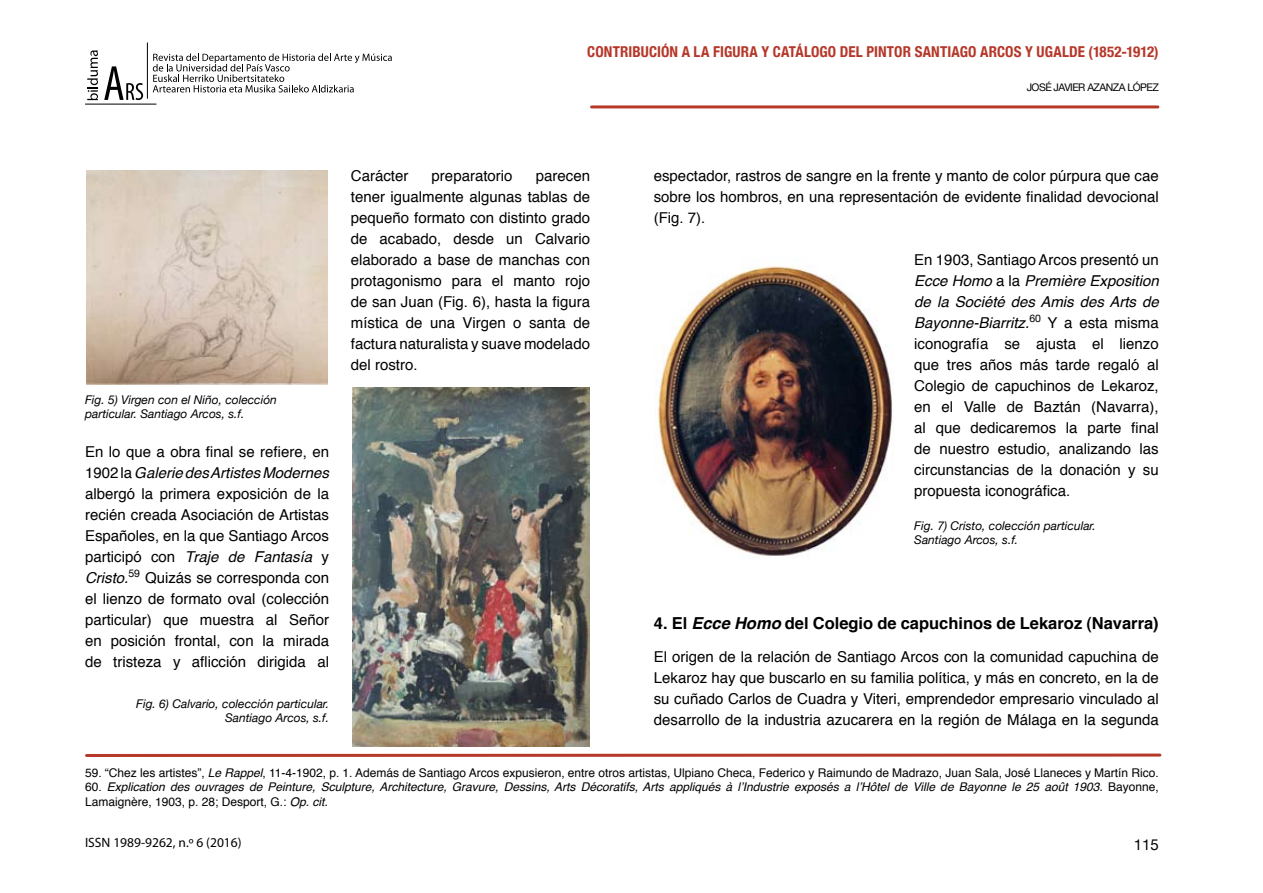
<style>
.page{position:relative;width:1263px;height:893px;background:#fff}
.page>*{position:absolute;margin:0;border:0;box-sizing:border-box;transform-origin:0 0}
.t1{font:700 16.5px "Helvetica";color:#000}
.t2{font:15px/21px "Helvetica";color:#000;text-align:justify}
.t3{font:700 condensed 15px "Helvetica Neue";letter-spacing:.01em;color:#b63729}
.t4{font:15px "Helvetica Neue";color:#000}
.t5{font:13.5px "Myriad Pro";color:#000}
.t6{font:italic 12px/14.4px "Helvetica";color:#000}
.t7{font:12px "Helvetica";color:#000}
.t8{font:italic 12px/14.4px "Helvetica Neue";color:#000}
.t9{font:10.5px "Helvetica Neue";letter-spacing:-.05em;color:#000}
.s1{font-style:italic}
.s2{font-style:normal}
</style>
<div class="page">
<svg style="left:104px;top:66px;width:39px;height:34px"></svg>
<svg style="left:87px;top:50px;width:11px;height:50px"></svg>
<hr style="left:85px;top:104px;width:71px;height:1px;background:#000">
<svg style="left:153px;top:53px;width:239px;height:39px"></svg>
<hr style="left:147px;top:43px;width:1px;height:56px;background:#000">
<hr style="left:591px;top:105px;width:567px;height:3px;background:#b53829">
<hr style="left:87px;top:754px;width:1073px;height:3px;background:#b53829">
<img style="left:87px;top:170px;width:240px;height:214px">
<img style="left:352px;top:387px;width:237px;height:359px">
<img style="left:657px;top:266px;width:235px;height:290px">
<p class="t3" style="left:587px;top:43px;width:573px">CONTRIBUCIÓN A LA FIGURA Y CATÁLOGO DEL PINTOR SANTIAGO ARCOS Y UGALDE (1852-1912)</p>
<p class="t8" style="left:85px;top:392px;width:193px">Fig. 5) Virgen con el Niño, colección particular. Santiago Arcos, s.f.</p>
<p class="t2" style="left:85px;top:441px;width:246px">En lo que a obra final se refiere, en 1902 la <span class="s1">Galerie des Artistes Modernes </span>albergó la primera exposición de la recién creada Asociación de Artistas Españoles, en la que Santiago Arcos participó con <span class="s1">Traje de Fantasía</span> y <span class="s1">Cristo.</span><sup>59</sup> Quizás se corresponda con el lienzo de formato oval (colección particular) que muestra al Señor en posición frontal, con la mirada de tristeza y aflicción dirigida al</p>
<p class="t8" style="left:136px;top:696px;width:194px;text-align:right">Fig. 6) Calvario, colección particular.<br>Santiago Arcos, s.f.</p>
<p class="t2" style="left:351px;top:166px;width:59px">Carácter</p>
<p class="t2" style="left:432px;top:166px;width:82px">preparatorio</p>
<p class="t2" style="left:351px;top:166px;width:241px;text-indent:185px">parecen tener igualmente algunas tablas de pequeño formato con distinto grado de acabado, desde un Calvario elaborado a base de manchas con protagonismo para el manto rojo de san Juan (Fig. 6), hasta la figura mística de una Virgen o santa de factura naturalista y suave modelado del rostro.</p>
<p class="t9" style="left:1027px;top:81px;width:134px">JOSÉ JAVIER AZANZA LÓPEZ</p>
<p class="t2" style="left:654px;top:166px;width:506px">espectador, rastros de sangre en la frente y manto de color púrpura que cae sobre los hombros, en una representación de evidente finalidad devocional (Fig. 7).</p>
<p class="t2" style="left:914px;top:250px;width:246px">En 1903, Santiago Arcos presentó un <span class="s1">Ecce Homo</span> a la <span class="s1">Première Exposition de la Société des Amis des Arts de Bayonne-Biarritz.</span><sup>60</sup> Y a esta misma iconografía se ajusta el lienzo que tres años más tarde regaló al Colegio de capuchinos de Lekaroz, en el Valle de Baztán (Navarra), al que dedicaremos la parte final de nuestro estudio, analizando las circunstancias de la donación y su propuesta iconográfica.</p>
<p class="t8" style="left:914px;top:518px;width:183px">Fig. 7) Cristo, colección particular.<br>Santiago Arcos, s.f.</p>
<p class="t1" style="left:654px;top:610px;width:506px">4. El <span class="s1">Ecce Homo</span> del Colegio de capuchinos de Lekaroz (Navarra)</p>
<p class="t2" style="left:654px;top:647px;width:506px">El origen de la relación de Santiago Arcos con la comunidad capuchina de Lekaroz hay que buscarlo en su familia política, y más en concreto, en la de su cuñado Carlos de Cuadra y Viteri, emprendedor empresario vinculado al desarrollo de la industria azucarera en la región de Málaga en la segunda</p>
<p class="t7" style="left:85px;top:763px;width:1075px">59. “Chez les artistes”, <span class="s1">Le Rappel</span>, 11-4-1902, p. 1. Además de Santiago Arcos expusieron, entre otros artistas, Ulpiano Checa, Federico y Raimundo de Madrazo, Juan Sala, José Llaneces y Martín Rico.</p>
<p class="t6" style="left:85px;top:780px;width:1075px"><span class="s2">60.</span> Explication des ouvrages de Peinture, Sculpture, Architecture, Gravure, Dessins, Arts Décoratifs, Arts appliqués à l’Industrie exposés a l’Hôtel de Ville de Bayonne le 25 août 1903. <span class="s2">Bayonne,<br>Lamaignère, 1903, p. 28; Desport, G.:</span> Op. cit.</p>
<p class="t5" style="left:85px;top:835px;width:158px">ISSN 1989-9262, n.º 6 (2016)</p>
<p class="t4" style="left:1134px;top:836px;width:27px">115</p>
</div>
